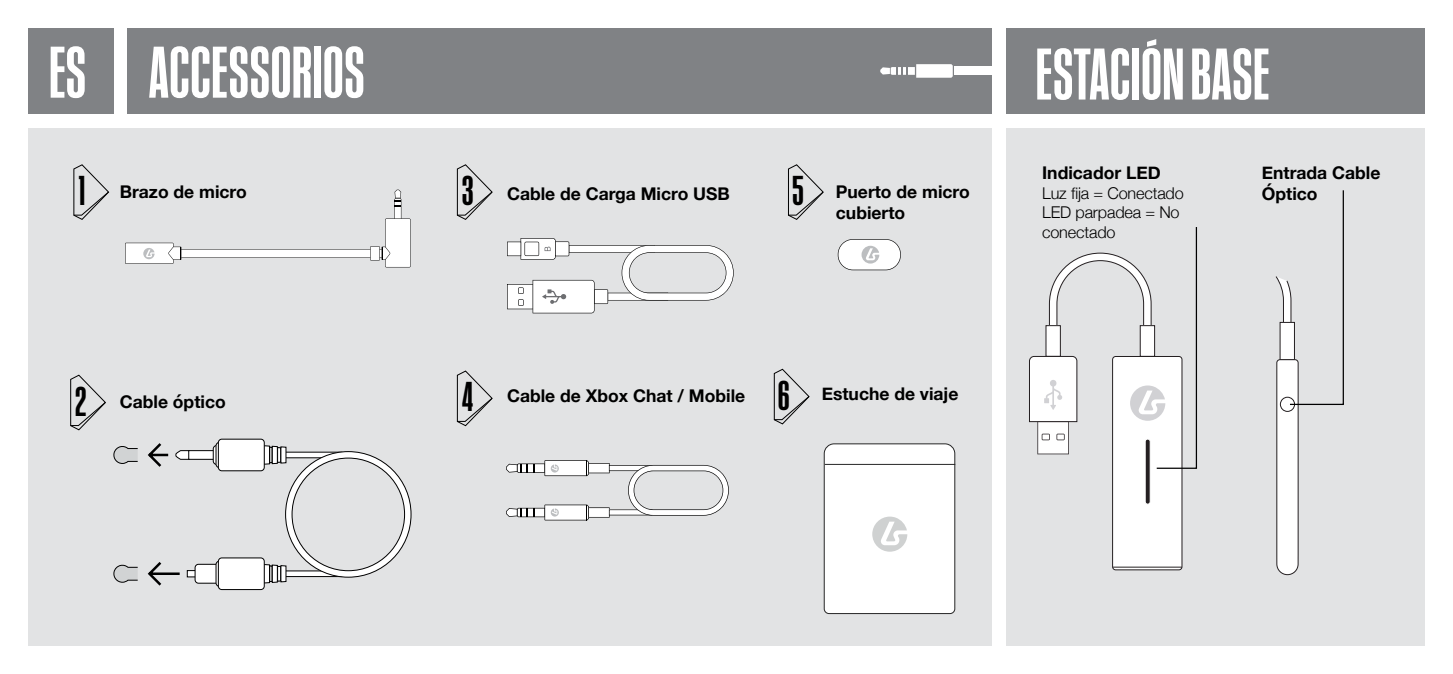
<style>
.page{position:relative;width:1453px;height:674px;background:#fff}
.page>*{position:absolute;margin:0;border:0;box-sizing:border-box;transform-origin:0 0}
.t1{font:500 70px "Kommissar X Cond";letter-spacing:.02em;color:#fff}
.t2{font:500 40px "Kommissar X Cond";color:#000}
.t3{font:700 17.5px/21px "Helvetica Neue";color:#000}
.t4{font:300 16.25px/19.5px "Helvetica Neue";letter-spacing:-.01em;color:#000}
</style>
<div class="page">
<div style="left:28px;top:128px;width:964px;height:517px;background:#e2e3e4"></div>
<div style="left:1006px;top:128px;width:418px;height:517px;background:#e2e3e4"></div>
<div style="left:128px;top:28px;width:864px;height:85px;background:#808285"></div>
<div style="left:28px;top:28px;width:85px;height:85px;background:#808285"></div>
<div style="left:954px;top:67px;width:38px;height:8px;background:#fff"></div>
<svg style="left:880px;top:64px;width:73px;height:14px"></svg>
<div style="left:1006px;top:28px;width:418px;height:85px;background:#808285"></div>
<svg style="left:73px;top:164px;width:36px;height:56px"></svg>
<svg style="left:457px;top:370px;width:36px;height:56px"></svg>
<svg style="left:70px;top:374px;width:36px;height:56px"></svg>
<svg style="left:125px;top:189px;width:286px;height:78px"></svg>
<svg style="left:457px;top:164px;width:36px;height:56px"></svg>
<svg style="left:506px;top:460px;width:223px;height:60px"></svg>
<svg style="left:507px;top:238px;width:227px;height:75px"></svg>
<svg style="left:838px;top:239px;width:63px;height:31px;background:#e9eaea"></svg>
<svg style="left:788px;top:164px;width:36px;height:56px"></svg>
<svg style="left:113px;top:446px;width:25px;height:18px"></svg>
<svg style="left:148px;top:443px;width:43px;height:24px"></svg>
<div style="left:189px;top:450px;width:27px;height:9px;background:#fff"></div>
<div style="left:188px;top:450px;width:28px;height:9px;border:1px solid #000"></div>
<div style="left:213px;top:445px;width:46px;height:19px;background:#868686;border-radius:3px"></div>
<div style="left:213px;top:445px;width:47px;height:19px;border:1px solid #000;border-radius:3px"></div>
<div style="left:216px;top:441px;width:46px;height:27px;border:1px solid #000;border-radius:3px"></div>
<div style="left:218px;top:439px;width:46px;height:31px;background:#fff;border-radius:3px"></div>
<div style="left:218px;top:438px;width:47px;height:33px;border:1px solid #000;border-radius:3px"></div>
<svg style="left:113px;top:564px;width:25px;height:19px"></svg>
<svg style="left:147px;top:562px;width:33px;height:24px"></svg>
<div style="left:263px;top:563px;width:7px;height:20px;border:1px solid #000"></div>
<svg style="left:189px;top:571px;width:6px;height:4px"></svg>
<div style="left:187px;top:569px;width:28px;height:8px;border:1px solid #000"></div>
<div style="left:195px;top:564px;width:46px;height:19px;background:#fff;border-radius:3px"></div>
<div style="left:195px;top:563px;width:46px;height:20px;border:1px solid #000;border-radius:3px"></div>
<div style="left:216px;top:560px;width:46px;height:26px;border:1px solid #000;border-radius:3px"></div>
<div style="left:218px;top:557px;width:46px;height:32px;background:#fff;border-radius:3px"></div>
<div style="left:218px;top:557px;width:47px;height:32px;border:1px solid #000;border-radius:3px"></div>
<svg style="left:264px;top:446px;width:148px;height:136px"></svg>
<div style="left:1112px;top:356px;width:70px;height:213px;background:#fff;border-radius:3px"></div>
<div style="left:1112px;top:356px;width:70px;height:214px;border:1px solid #241f21;border-radius:3px"></div>
<div style="left:1145px;top:439px;width:5px;height:65px;background:#241f21;border-radius:2px"></div>
<div style="left:1145px;top:438px;width:5px;height:66px;border:1px solid #fff;border-radius:2px"></div>
<hr style="left:1113px;top:566px;width:69px;height:1px;background:#241f21">
<svg style="left:1029px;top:227px;width:168px;height:242px"></svg>
<svg style="left:1275px;top:190px;width:69px;height:385px"></svg>
<svg style="left:773px;top:368px;width:37px;height:56px"></svg>
<svg style="left:823px;top:443px;width:133px;height:171px;background:#f6f6f6"></svg>
<h1 class="t1" style="left:50px;top:27px;width:316px">ES ACCESSORIOS</h1>
<h1 class="t1" style="left:1036px;top:29px;width:235px">ESTACIÓN BASE</h1>
<h2 class="t2" style="left:79px;top:165px;width:8px">1</h2>
<p class="t3" style="left:1262px;top:162px;width:120px">Entrada Cable</p>
<p class="t3" style="left:1042px;top:162px;width:120px">Indicador LED</p>
<p class="t4" style="left:1042px;top:182px;width:143px">Luz fija = Conectado<br>LED parpadea = No conectado</p>
<h2 class="t2" style="left:462px;top:165px;width:13px">3</h2>
<p class="t3" style="left:836px;top:181px;width:135px">Puerto de micro cubierto</p>
<h2 class="t2" style="left:792px;top:165px;width:13px">5</h2>
<p class="t3" style="left:120px;top:181px;width:129px">Brazo de micro</p>
<p class="t3" style="left:1262px;top:183px;width:57px">Óptico</p>
<p class="t3" style="left:507px;top:182px;width:224px">Cable de Carga Micro USB</p>
<h2 class="t2" style="left:76px;top:375px;width:12px">2</h2>
<h2 class="t2" style="left:462px;top:371px;width:12px">4</h2>
<p class="t3" style="left:120px;top:391px;width:107px">Cable óptico</p>
<p class="t3" style="left:507px;top:384px;width:240px">Cable de Xbox Chat / Mobile</p>
<h2 class="t2" style="left:778px;top:369px;width:13px">6</h2>
<p class="t3" style="left:822px;top:383px;width:138px">Estuche de viaje</p>
</div>
